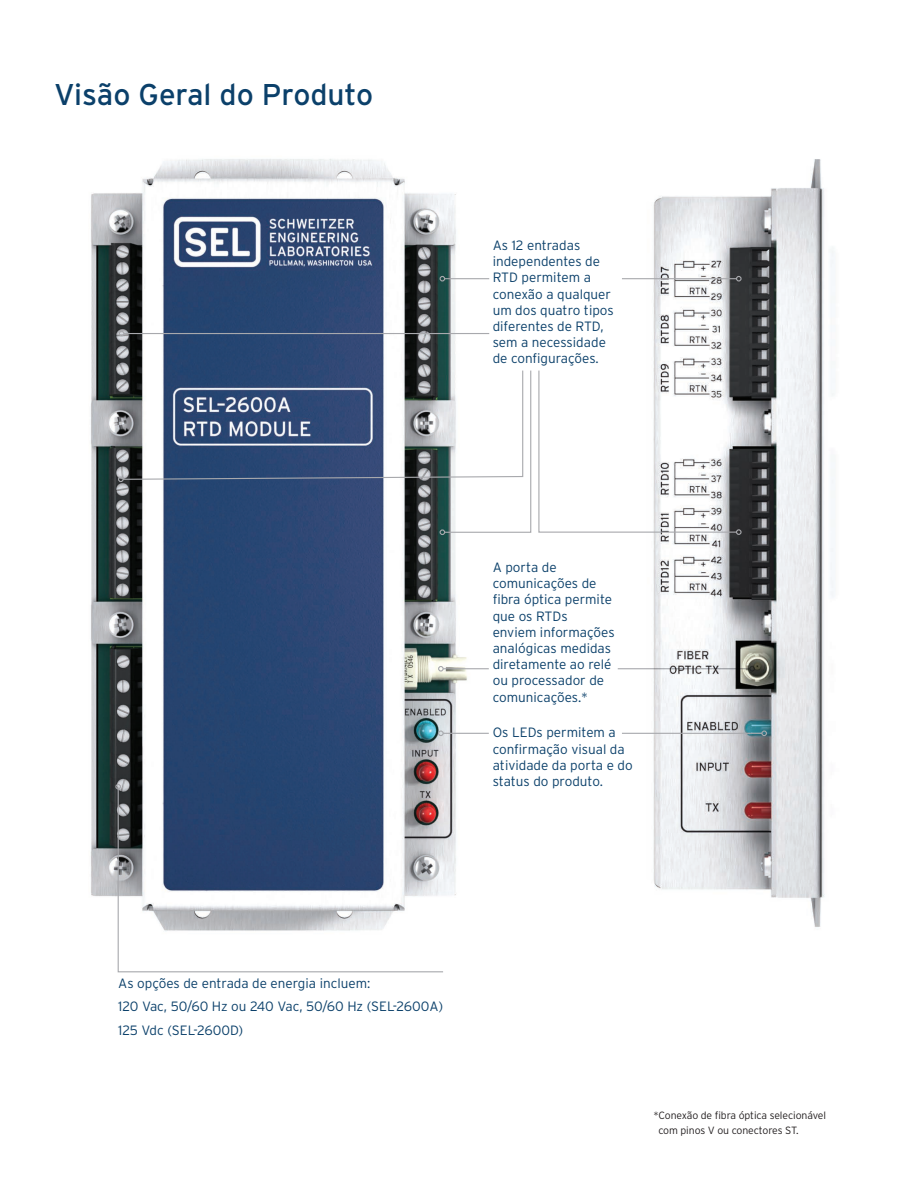
<style>
.page{position:relative;width:918px;height:1188px;background:#fff}
.page>*{position:absolute;margin:0;border:0;box-sizing:border-box;transform-origin:0 0}
.t1{font:30px "Interstate Poly";color:#0b406a}
.t2{font:300 13.5px/16.2px "Interstate Poly";color:#0b406a}
.t3{font:300 10.5px/15px "Interstate Poly";letter-spacing:-.01em;color:#231f20}
</style>
<div class="page">
<img style="left:90px;top:159px;width:400px;height:738px">
<img style="left:617px;top:159px;width:217px;height:769px">
<hr style="left:445px;top:278px;width:44px;height:1px;background:#a8a9ad">
<svg style="left:440px;top:276px;width:5px;height:6px"></svg>
<hr style="left:443px;top:668px;width:46px;height:1px;background:#a8a9ad">
<svg style="left:438px;top:666px;width:6px;height:6px"></svg>
<hr style="left:443px;top:733px;width:46px;height:1px;background:#a8a9ad">
<svg style="left:438px;top:730px;width:6px;height:6px"></svg>
<hr style="left:622px;top:733px;width:140px;height:1px;background:#a8a9ad">
<svg style="left:761px;top:730px;width:6px;height:6px"></svg>
<hr style="left:618px;top:668px;width:132px;height:1px;background:#a8a9ad">
<svg style="left:749px;top:666px;width:6px;height:6px"></svg>
<hr style="left:622px;top:278px;width:115px;height:1px;background:#a8a9ad">
<svg style="left:736px;top:276px;width:6px;height:6px"></svg>
<svg style="left:122px;top:369px;width:318px;height:111px;background:#5e6f8b"></svg>
<svg style="left:118px;top:477px;width:6px;height:5px"></svg>
<svg style="left:440px;top:369px;width:92px;height:166px"></svg>
<svg style="left:538px;top:369px;width:204px;height:166px"></svg>
<svg style="left:117px;top:788px;width:327px;height:185px"></svg>
<svg style="left:115px;top:784px;width:6px;height:6px"></svg>
<hr style="left:124px;top:333px;width:365px;height:1px;background:#a8a9ad">
<svg style="left:119px;top:331px;width:5px;height:5px"></svg>
<h1 class="t1" style="left:54px;top:73px;width:321px">Visão Geral do Produto</h1>
<p class="t2" style="left:493px;top:236px;width:123px">As 12 entradas independentes de<br>RTD permitem a conexão a qualquer um dos quatro tipos diferentes de RTD, sem a necessidade de configurações.</p>
<p class="t2" style="left:493px;top:558px;width:124px">A porta de comunicações de fibra óptica permite que os RTDs enviem informações analógicas medidas diretamente ao relé ou processador de comunicações.*</p>
<p class="t2" style="left:493px;top:724px;width:142px">Os LEDs permitem a confirmação visual da atividade da porta e do status do produto.</p>
<p class="t2" style="left:118px;top:970px;width:326px;line-height:23.5px">As opções de entrada de energia incluem:<br>120 Vac, 50/60 Hz ou 240 Vac, 50/60 Hz (SEL-2600A)<br>125 Vdc (SEL-2600D)</p>
<p class="t3" style="left:658px;top:1107px;width:169px;text-indent:-5px">*Conexão de fibra óptica selecionável com pinos V ou conectores ST.</p>
</div>
